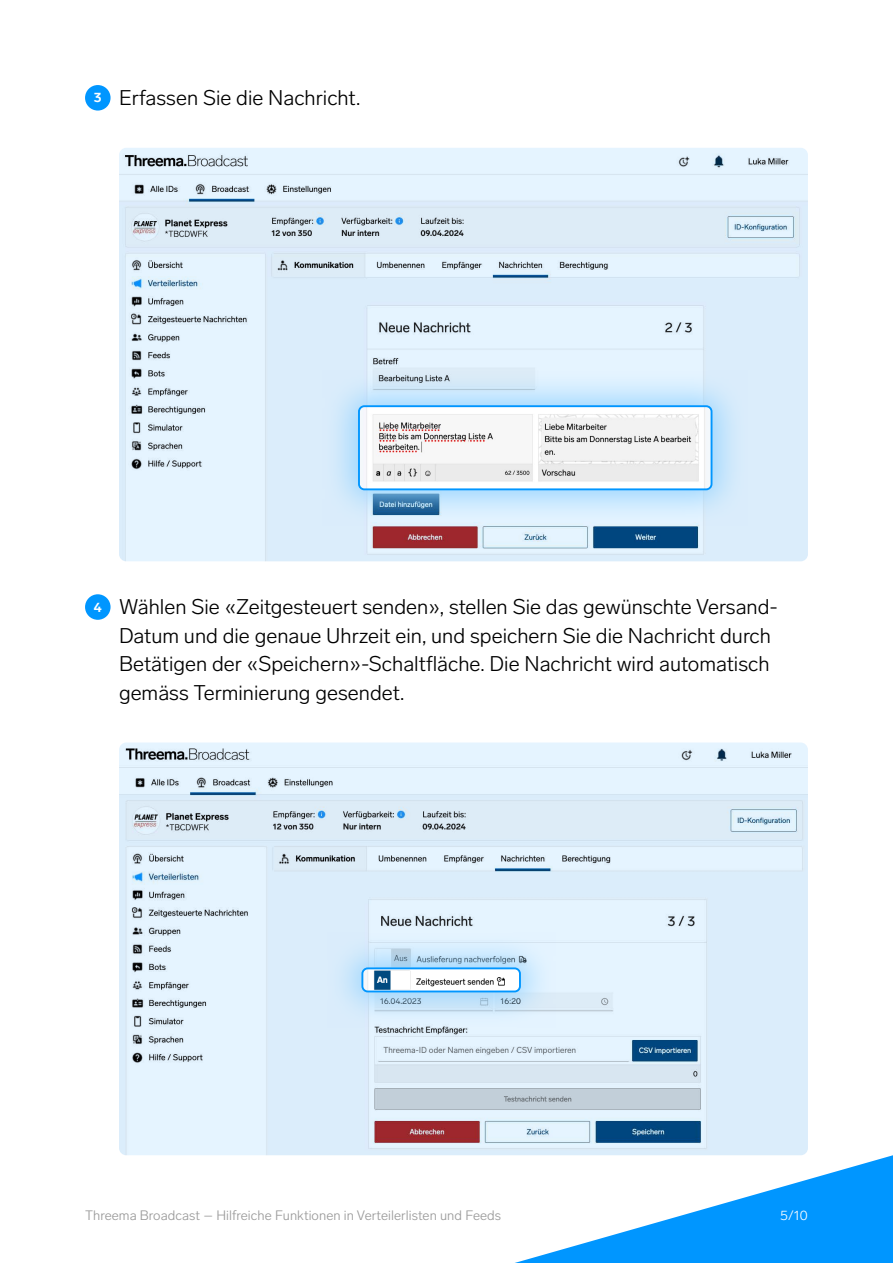
<style>
.page{position:relative;width:893px;height:1263px;background:#fff}
.page>*{position:absolute;margin:0;border:0;box-sizing:border-box;transform-origin:0 0}
.t1{font:300 21px/28.5px "Lab Grotesque";color:#000}
.t2{font:300 13.5px "Lab Grotesque";letter-spacing:.005em;color:#999}
.t3{font:300 13.5px "Lab Grotesque";color:#fff}
.s1{font-weight:700;font-size:13.5px;color:#fff}
</style>
<div class="page">
<svg style="left:515px;top:1155px;width:378px;height:108px"></svg>
<div style="left:85px;top:85px;width:26px;height:26px;background:#0096ff;border-radius:50%"></div>
<div style="left:85px;top:594px;width:26px;height:26px;background:#0096ff;border-radius:50%"></div>
<img style="left:119px;top:148px;width:689px;height:413px">
<svg style="left:323px;top:370px;width:425px;height:156px;fill:#d3eafd"></svg>
<img style="left:359px;top:406px;width:352px;height:83px">
<div style="left:358px;top:405px;width:354px;height:85px;border:2px solid #0096ff;border-radius:5px"></div>
<img style="left:119px;top:742px;width:689px;height:413px">
<svg style="left:327px;top:932px;width:229px;height:96px"></svg>
<img style="left:362px;top:968px;width:158px;height:23px">
<div style="left:361px;top:967px;width:160px;height:25px;border:2px solid #0096ff;border-radius:5px"></div>
<p class="t1" style="left:94px;top:84px;width:268px"><span class="s1">3</span> Erfassen Sie die Nachricht.</p>
<p class="t1" style="left:119px;top:593px;width:660px;text-indent:-25px"><span class="s1">4</span> Wählen Sie «Zeitgesteuert senden», stellen Sie das gewünschte Versand-Datum und die genaue Uhrzeit ein, und speichern Sie die Nachricht durch Betätigen der «Speichern»-Schaltfläche. Die Nachricht wird automatisch gemäss Terminierung gesendet.</p>
<p class="t2" style="left:85px;top:1208px;width:418px">Threema Broadcast – Hilfreiche Funktionen in Verteilerlisten und Feeds</p>
<p class="t3" style="left:780px;top:1208px;width:29px">5/10</p>
</div>
